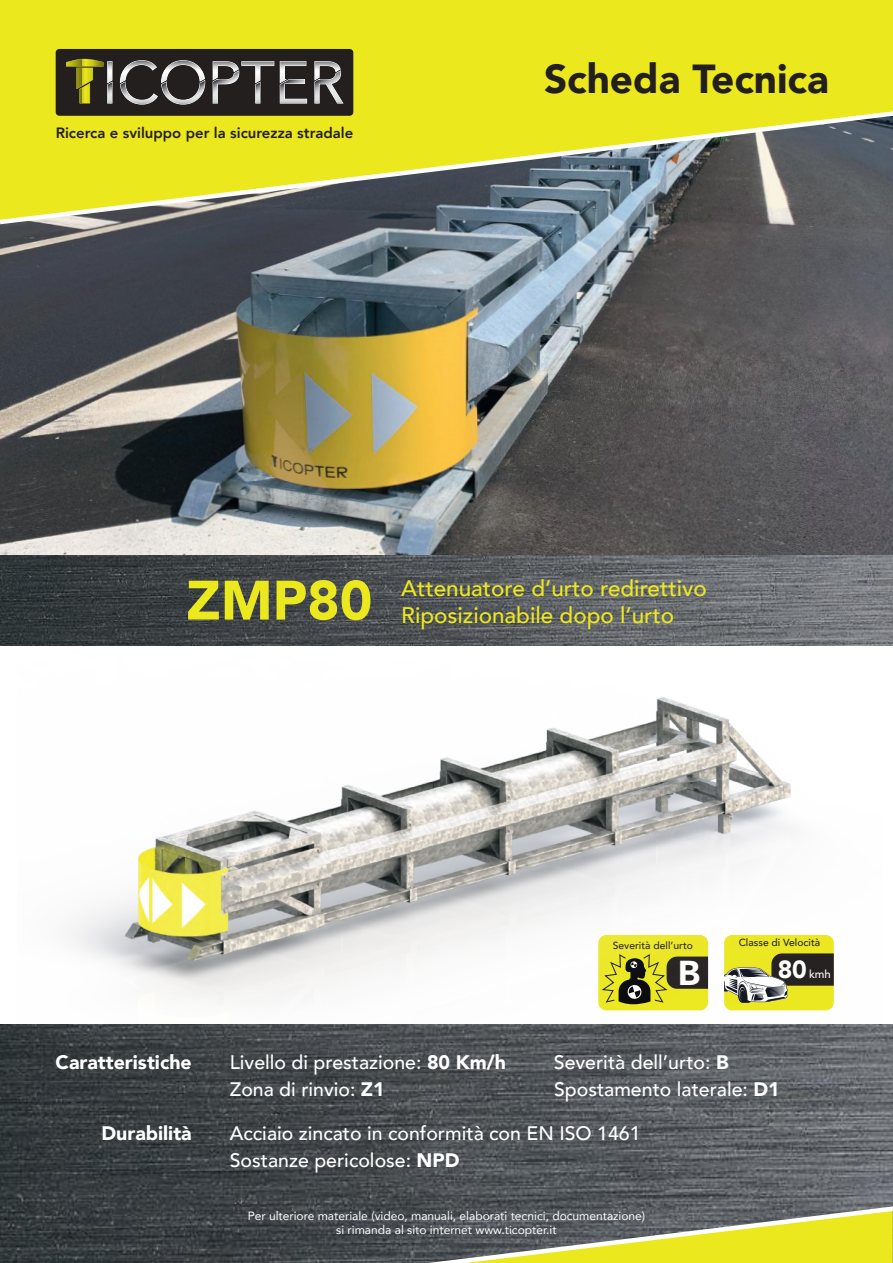
<style>
.page{position:relative;width:893px;height:1263px;background:#fff}
.page>*{position:absolute;margin:0;border:0;box-sizing:border-box;transform-origin:0 0}
.t1{font:900 54.9px "Avenir";color:#ece81e}
.t2{font:900 40.5px "Avenir";color:#241f1f}
.t3{font:900 34.5px "Avenir";color:#fff}
.t4{font:500 22.5px/27px "Avenir";color:#ece81e}
.t5{font:500 19.5px/27px "Avenir";color:#fff}
.t6{font:900 19.5px "Avenir";color:#fff}
.t7{font:800 14.85px "Avenir";color:#241f1f}
.t8{font:12px/14.4px "Avenir";color:#fff;text-align:center}
.t9{font:500 11.4px "Avenir";color:#fff}
.t10{font:500 10.35px "Avenir";color:#241f1f}
.s1{font-weight:900;font-size:24.75px}
.s2{font-weight:900}
</style>
<div class="page">
<div style="left:0;top:0;width:893px;height:108px;background:#ece81e"></div>
<img style="left:0;top:227px;width:893px;height:328px">
<img style="left:0;top:555px;width:893px;height:90px">
<img style="left:0;top:1025px;width:893px;height:178px">
<svg style="left:0;top:108px;width:893px;height:119px;background:#a8a94e"></svg>
<div style="left:56px;top:49px;width:297px;height:67px;background:#241f1f;border-radius:4px"></div>
<svg style="left:120px;top:60px;width:85px;height:45px"></svg>
<svg style="left:212px;top:61px;width:62px;height:43px"></svg>
<svg style="left:280px;top:61px;width:27px;height:43px"></svg>
<svg style="left:314px;top:61px;width:30px;height:43px"></svg>
<svg style="left:66px;top:59px;width:47px;height:45px"></svg>
<svg style="left:0;top:1203px;width:893px;height:59px;background:#6f714b"></svg>
<img style="left:18px;top:438px;width:865px;height:692px">
<p class="t7" style="left:56px;top:121px;width:299px">Ricerca e sviluppo per la sicurezza stradale</p>
<h2 class="t2" style="left:544px;top:44px;width:286px">Scheda Tecnica</h2>
<h1 class="t1" style="left:186px;top:553px;width:188px">ZMP80</h1>
<p class="t4" style="left:401px;top:573px;width:307px">Attenuatore d’urto redirettivo<br>Riposizionabile dopo l’urto</p>
<p class="t10" style="left:613px;top:936px;width:82px">Severità dell’urto</p>
<h3 class="t3" style="left:678px;top:943px;width:24px">B</h3>
<p class="t10" style="left:739px;top:934px;width:83px">Classe di Velocità</p>
<p class="t9" style="left:778px;top:964px;width:54px"><span class="s1">80</span> kmh</p>
<p class="t6" style="left:56px;top:1045px;width:138px">Caratteristiche</p>
<p class="t6" style="left:101px;top:1117px;width:92px">Durabilità</p>
<p class="t5" style="left:230px;top:1047px;width:278px">Livello di prestazione: <span class="s2">80 Km/h</span></p>
<p class="t5" style="left:554px;top:1047px;width:176px">Severità dell’urto: <span class="s2">B</span></p>
<p class="t5" style="left:230px;top:1074px;width:156px">Zona di rinvio: <span class="s2">Z1</span></p>
<p class="t5" style="left:554px;top:1074px;width:227px">Spostamento laterale: <span class="s2">D1</span></p>
<p class="t5" style="left:230px;top:1119px;width:412px">Acciaio zincato in conformità con EN ISO 1461<br>Sostanze pericolose: <span class="s2">NPD</span></p>
<p class="t8" style="left:248px;top:1208px;width:399px">Per ulteriore materiale (video, manuali, elaborati tecnici, documentazione) si rimanda al sito internet www.ticopter.it</p>
</div>
